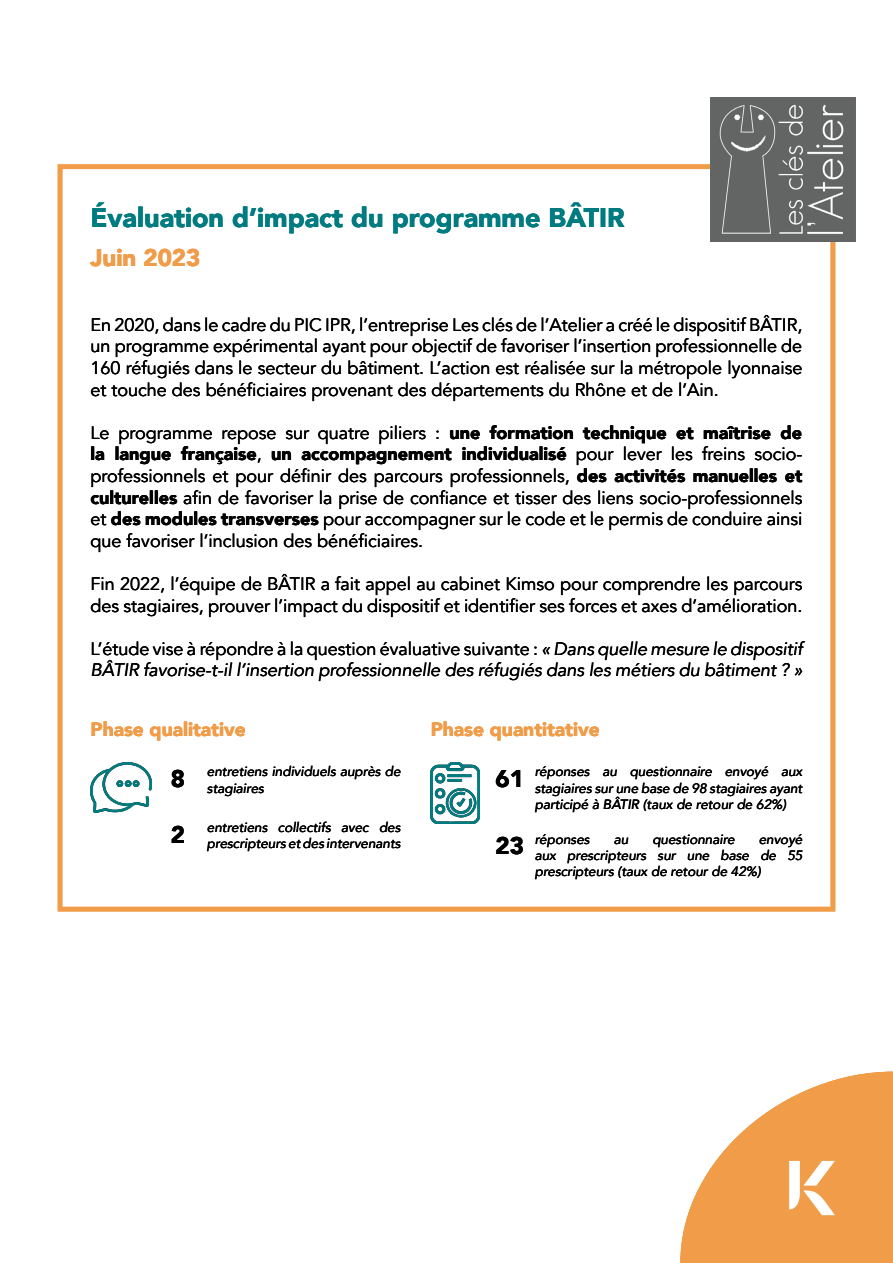
<style>
.page{position:relative;width:893px;height:1263px;background:#fff}
.page>*{position:absolute;margin:0;border:0;box-sizing:border-box;transform-origin:0 0}
.t1{font:900 27px "Avenir";color:#007c80}
.t2{font:900 24px "Avenir";color:#f19c49}
.t3{font:900 24px "Avenir";color:#000}
.t4{font:900 19.2px "Avenir";color:#f19c49}
.t5{font:18px/21.6px "Avenir";color:#000;text-align:justify}
.t6{font:italic 18px/21.6px "Avenir";color:#000}
.t7{font:italic 13.5px/16.2px "Avenir";color:#000;text-align:justify}
.s1{font-weight:900}
.s2{font-style:normal}
</style>
<div class="page">
<img style="left:91px;top:763px;width:61px;height:49px">
<img style="left:431px;top:763px;width:48px;height:60px">
<img style="left:711px;top:98px;width:144px;height:144px">
<svg style="left:680px;top:1072px;width:213px;height:191px"></svg>
<div style="left:58px;top:165px;width:777px;height:746px;border:4px solid #f19c49"></div>
<h1 class="t1" style="left:91px;top:194px;width:535px">Évaluation d’impact du programme BÂTIR</h1>
<h2 class="t2" style="left:91px;top:237px;width:111px">Juin 2023</h2>
<p class="t5" style="left:91px;top:314px;width:713px">En 2020, dans le cadre du PIC IPR, l’entreprise Les clés de l’Atelier a créé le dispositif BÂTIR, un programme expérimental ayant pour objectif de favoriser l’insertion professionnelle de 160 réfugiés dans le secteur du bâtiment. L’action est réalisée sur la métropole lyonnaise et touche des bénéficiaires provenant des départements du Rhône et de l’Ain.</p>
<p class="t5" style="left:91px;top:422px;width:713px">Le programme repose sur quatre piliers : <span class="s1">une formation technique et maîtrise de la langue française</span>, <span class="s1">un accompagnement individualisé</span> pour lever les freins socio&shy;professionnels et pour définir des parcours professionnels, <span class="s1">des activités manuelles et culturelles</span> afin de favoriser la prise de confiance et tisser des liens socio-professionnels et <span class="s1">des modules transverses</span> pour accompagner sur le code et le permis de conduire ainsi que favoriser l’inclusion des bénéficiaires.</p>
<p class="t5" style="left:91px;top:573px;width:713px">Fin 2022, l’équipe de BÂTIR a fait appel au cabinet Kimso pour comprendre les parcours des stagiaires, prouver l’impact du dispositif et identifier ses forces et axes d’amélioration.</p>
<p class="t6" style="left:91px;top:638px;width:713px"><span class="s2">L’étude vise à répondre à la question évaluative suivante :</span> « Dans quelle mesure le dispositif<br>BÂTIR favorise-t-il l’insertion professionnelle des réfugiés dans les métiers du bâtiment ? »</p>
<p class="t4" style="left:91px;top:713px;width:157px">Phase qualitative</p>
<p class="t7" style="left:171px;top:763px;width:231px;text-indent:36px">entretiens individuels auprès de<br><sup>8</sup> stagiaires</p>
<p class="t7" style="left:171px;top:819px;width:231px;text-align:right">entretiens collectifs avec des<br><sup>2</sup> prescripteurs et des intervenants</p>
<p class="t4" style="left:431px;top:713px;width:170px">Phase quantitative</p>
<h2 class="t3" style="left:496px;top:758px;width:30px">61</h2>
<h2 class="t3" style="left:496px;top:825px;width:30px">23</h2>
<p class="t7" style="left:535px;top:763px;width:269px">réponses au questionnaire envoyé aux stagiaires sur une base de 98 stagiaires ayant participé à BÂTIR (taux de retour de 62%)</p>
<p class="t7" style="left:535px;top:831px;width:269px;text-indent:224px">envoyé aux prescripteurs sur une base de 55 prescripteurs (taux de retour de 42%)</p>
<p class="t7" style="left:535px;top:831px;width:56px">réponses</p>
<p class="t7" style="left:614px;top:831px;width:16px">au</p>
<p class="t7" style="left:652px;top:831px;width:84px">questionnaire</p>
</div>
